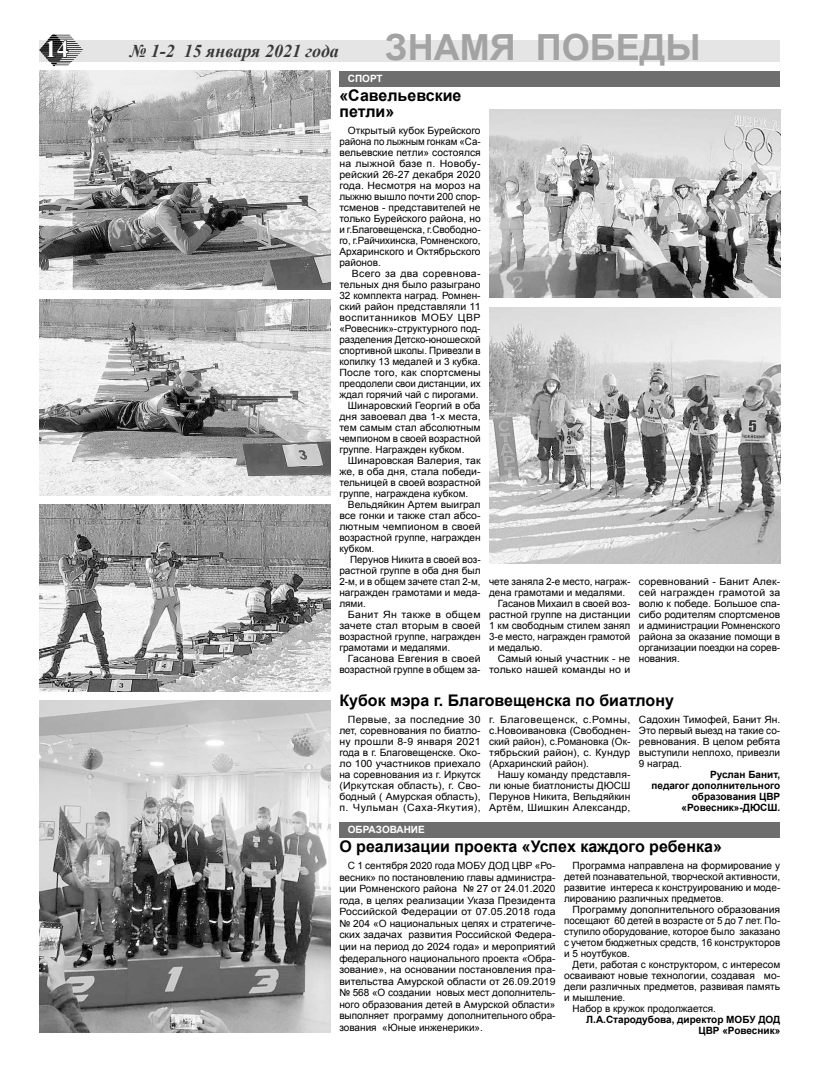
<style>
.page{position:relative;width:820px;height:1078px;background:#fff}
.page>*{position:absolute;margin:0;border:0;box-sizing:border-box;transform-origin:0 0}
.t1{font:700 36px "Arial";color:#a3a3a3}
.t2{font:700 24px "Times New Roman";color:#fff}
.t3{font:italic 700 18px "Times New Roman";color:#383838}
.t4{font:700 16px/16px "Arial";color:#000}
.t5{font:10px/11.5px "Arial";color:#000;text-align:justify}
.t6{font:10px/11px "Arial";color:#000;text-align:justify;scale:1.05 1}
.t7{font:10px "Arial";color:#000;scale:1.04 1}
.t8{font:700 10px "Arial";color:#000}
.t9{font:10px "Arial";letter-spacing:.02em;color:#000;scale:1.05 1}
.t10{font:10px "Arial";letter-spacing:.045em;color:#000;scale:1.05 1}
.t11{font:10px "Arial";letter-spacing:.025em;color:#000;scale:1.05 1}
.t12{font:10px "Arial";letter-spacing:.03em;color:#000;scale:1.05 1}
.t13{font:10px "Arial";letter-spacing:.04em;color:#000;scale:1.05 1}
.t14{font:10px "Arial";letter-spacing:.035em;color:#000;scale:1.05 1}
.t15{font:700 10px "Arial";color:#fff}
</style>
<div class="page">
<div style="left:40px;top:41px;width:740px;height:21px;background:#e5e5e5"></div>
<img style="left:40px;top:34px;width:44px;height:33px">
<img style="left:40px;top:41px;width:44px;height:21px">
<svg style="left:45px;top:39px;width:24px;height:19px"></svg>
<img style="left:40px;top:71px;width:291px;height:218px">
<img style="left:40px;top:299px;width:291px;height:196px">
<img style="left:40px;top:504px;width:291px;height:187px">
<img style="left:40px;top:700px;width:291px;height:332px">
<div style="left:339px;top:71px;width:441px;height:15px;background:#6e6e6e"></div>
<img style="left:489px;top:109px;width:291px;height:188px">
<img style="left:489px;top:307px;width:291px;height:256px">
<div style="left:339px;top:821px;width:441px;height:15px;background:#6e6e6e"></div>
<p class="t2" style="left:45px;top:32px;width:25px">14</p>
<p class="t3" style="left:130px;top:39px;width:211px">№ 1-2 15 января 2021 года</p>
<p class="t1" style="left:385px;top:24px;width:317px">ЗНАМЯ ПОБЕДЫ</p>
<p class="t15" style="left:348px;top:72px;width:36px">СПОРТ</p>
<p class="t4" style="left:339px;top:88px;width:124px">«Савельевские петли»</p>
<p class="t5" style="left:348px;top:125px;width:134px">Открытый кубок Бурейского</p>
<p class="t5" style="left:339px;top:136px;width:143px">района по лыжным гонкам «Са-</p>
<p class="t5" style="left:339px;top:147px;width:143px">вельевские петли» состоялся</p>
<p class="t11" style="left:339px;top:157px;width:136px">на лыжной базе п. Новобу-</p>
<p class="t6" style="left:339px;top:169px;width:136px">рейский 26-27 декабря 2020</p>
<p class="t6" style="left:339px;top:180px;width:136px">года. Несмотря на мороз на</p>
<p class="t5" style="left:339px;top:191px;width:143px">лыжню вышло почти 200 спор-</p>
<p class="t5" style="left:339px;top:202px;width:143px">тсменов - представителей не</p>
<p class="t5" style="left:339px;top:213px;width:143px">только Бурейского района, но</p>
<p class="t5" style="left:339px;top:224px;width:143px">и г.Благовещенска, г.Свободно-</p>
<p class="t5" style="left:339px;top:235px;width:143px">го, г.Райчихинска, Ромненского,</p>
<p class="t5" style="left:339px;top:246px;width:143px">Архаринского и Октябрьского</p>
<p class="t5" style="left:339px;top:257px;width:43px">районов.</p>
<p class="t12" style="left:352px;top:267px;width:124px">Всего за два соревнова-</p>
<p class="t5" style="left:339px;top:279px;width:143px">тельных дня было разыграно</p>
<p class="t5" style="left:339px;top:290px;width:143px">32 комплекта наград. Ромнен-</p>
<p class="t6" style="left:339px;top:301px;width:136px">ский район представляли 11</p>
<p class="t13" style="left:339px;top:311px;width:136px">воспитанников МОБУ ЦВР</p>
<p class="t5" style="left:339px;top:323px;width:143px">«Ровесник»-структурного под-</p>
<p class="t5" style="left:339px;top:334px;width:143px">разделения Детско-юношеской</p>
<p class="t5" style="left:339px;top:345px;width:143px">спортивной школы. Привезли в</p>
<p class="t5" style="left:339px;top:356px;width:143px">копилку 13 медалей и 3 кубка.</p>
<p class="t6" style="left:339px;top:367px;width:136px">После того, как спортсмены</p>
<p class="t5" style="left:339px;top:378px;width:143px">преодолели свои дистанции, их</p>
<p class="t5" style="left:339px;top:389px;width:140px">ждал горячий чай с пирогами.</p>
<p class="t5" style="left:348px;top:400px;width:134px">Шинаровский Георгий в оба</p>
<p class="t6" style="left:339px;top:411px;width:136px">дня завоевал два 1-х места,</p>
<p class="t5" style="left:339px;top:422px;width:143px">тем самым стал абсолютным</p>
<p class="t5" style="left:339px;top:433px;width:143px">чемпионом в своей возрастной</p>
<p class="t5" style="left:339px;top:444px;width:127px">группе. Награжден кубком.</p>
<p class="t7" style="left:348px;top:454px;width:129px">Шинаровская Валерия, так</p>
<p class="t7" style="left:339px;top:465px;width:137px">же, в оба дня, стала победи-</p>
<p class="t5" style="left:339px;top:477px;width:143px">тельницей в своей возрастной</p>
<p class="t5" style="left:339px;top:488px;width:130px">группе, награждена кубком.</p>
<p class="t5" style="left:348px;top:499px;width:134px">Вельдяйкин Артем выиграл</p>
<p class="t6" style="left:339px;top:510px;width:136px">все гонки и также стал абсо-</p>
<p class="t6" style="left:339px;top:521px;width:136px">лютным чемпионом в своей</p>
<p class="t5" style="left:339px;top:532px;width:143px">возрастной группе, награжден</p>
<p class="t5" style="left:339px;top:543px;width:37px">кубком.</p>
<p class="t5" style="left:350px;top:554px;width:132px">Перунов Никита в своей воз-</p>
<p class="t5" style="left:339px;top:565px;width:143px">растной группе в оба дня был</p>
<p class="t5" style="left:339px;top:576px;width:143px">2-м, и в общем зачете стал 2-м,</p>
<p class="t5" style="left:339px;top:587px;width:143px">награжден грамотами и меда-</p>
<p class="t5" style="left:339px;top:598px;width:28px">лями.</p>
<p class="t14" style="left:348px;top:608px;width:128px">Банит Ян также в общем</p>
<p class="t6" style="left:339px;top:620px;width:136px">зачете стал вторым в своей</p>
<p class="t5" style="left:339px;top:631px;width:143px">возрастной группе, награжден</p>
<p class="t5" style="left:339px;top:642px;width:112px">грамотами и медалями.</p>
<p class="t9" style="left:348px;top:652px;width:128px">Гасанова Евгения в своей</p>
<p class="t5" style="left:339px;top:664px;width:143px">возрастной группе в общем за-</p>
<p class="t5" style="left:489px;top:576px;width:143px">чете заняла 2-е место, награж-</p>
<p class="t5" style="left:489px;top:587px;width:137px">дена грамотами и медалями.</p>
<p class="t5" style="left:497px;top:598px;width:134px">Гасанов Михаил в своей воз-</p>
<p class="t5" style="left:489px;top:609px;width:143px">растной группе на дистанции</p>
<p class="t5" style="left:489px;top:620px;width:143px">1 км свободным стилем занял</p>
<p class="t5" style="left:489px;top:631px;width:143px">3-е место, награжден грамотой</p>
<p class="t5" style="left:489px;top:642px;width:55px">и медалью.</p>
<p class="t6" style="left:497px;top:653px;width:128px">Самый юный участник - не</p>
<p class="t6" style="left:489px;top:664px;width:136px">только нашей команды но и</p>
<p class="t6" style="left:638px;top:576px;width:136px">соревнований - Банит Алек&shy;сей награжден грамотой за волю к победе. Большое спа&shy;сибо родителям спортсменов и администрации Ромненского района за оказание помощи в организации поездки на сорев&shy;нования.</p>
<p class="t4" style="left:339px;top:693px;width:336px">Кубок мэра г. Благовещенска по биатлону</p>
<p class="t6" style="left:339px;top:713px;width:136px;text-indent:9px">Первые, за последние 30 лет, соревнования по биатло&shy;ну прошли 8-9 января 2021 года в г. Благовещенске. Око&shy;ло 100 участников приехало на соревнования из г. Иркутск (Иркутская область), г. Сво&shy;бодный ( Амурская область), п. Чульман (Саха-Якутия),</p>
<p class="t10" style="left:489px;top:712px;width:136px">г. Благовещенск, с.Ромны,</p>
<p class="t5" style="left:638px;top:713px;width:143px">Садохин Тимофей, Банит Ян.</p>
<p class="t5" style="left:638px;top:724px;width:143px">Это первый выезд на такие со-</p>
<p class="t7" style="left:638px;top:734px;width:137px">ревнования. В целом ребята</p>
<p class="t5" style="left:638px;top:746px;width:143px">выступили неплохо, привезли</p>
<p class="t5" style="left:638px;top:757px;width:44px">9 наград.</p>
<p class="t8" style="left:709px;top:767px;width:72px">Руслан Банит,</p>
<p class="t8" style="left:651px;top:778px;width:130px">педагог дополнительного</p>
<p class="t8" style="left:691px;top:789px;width:90px">образования ЦВР</p>
<p class="t8" style="left:681px;top:800px;width:100px">«Ровесник»-ДЮСШ.</p>
<p class="t7" style="left:489px;top:723px;width:137px">с.Новоивановка (Свободнен-</p>
<p class="t5" style="left:489px;top:735px;width:143px">ский район), с.Романовка (Ок-</p>
<p class="t6" style="left:489px;top:746px;width:136px">тябрьский район), с. Кундур</p>
<p class="t5" style="left:489px;top:757px;width:101px">(Архаринский район).</p>
<p class="t5" style="left:497px;top:768px;width:134px">Нашу команду представля-</p>
<p class="t5" style="left:489px;top:779px;width:143px">ли юные биатлонисты ДЮСШ</p>
<p class="t5" style="left:489px;top:790px;width:143px">Перунов Никита, Вельдяйкин</p>
<p class="t9" style="left:489px;top:800px;width:136px">Артём, Шишкин Александр,</p>
<p class="t15" style="left:348px;top:823px;width:78px">ОБРАЗОВАНИЕ</p>
<p class="t4" style="left:339px;top:838px;width:384px">О реализации проекта «Успех каждого ребенка»</p>
<p class="t5" style="left:339px;top:860px;width:218px;text-indent:9px">С 1 сентября 2020 года МОБУ ДОД ЦВР «Ро&shy;весник» по постановлению главы администра&shy;ции Ромненского района № 27 от 24.01.2020 года, в целях реализации Указа Президента Российской Федерации от 07.05.2018 года № 204 «О национальных целях и стратегиче&shy;ских задачах развития Российской Федера&shy;ции на период до 2024 года» и мероприятий федерального национального проекта «Обра&shy;зование», на основании постановления пра&shy;вительства Амурской области от 26.09.2019 № 568 «О создании новых мест дополнитель&shy;ного образования детей в Амурской области» выполняет программу дополнительного обра&shy;зования «Юные инженерики».</p>
<p class="t5" style="left:572px;top:859px;width:209px">Программа направлена на формирование у</p>
<p class="t5" style="left:564px;top:870px;width:217px">детей познавательной, творческой активности,</p>
<p class="t5" style="left:564px;top:881px;width:218px">развитие интереса к конструированию и моде-</p>
<p class="t5" style="left:564px;top:892px;width:161px">лированию различных предметов.</p>
<p class="t7" style="left:572px;top:902px;width:201px">Программу дополнительного образования</p>
<p class="t5" style="left:564px;top:914px;width:218px">посещают 60 детей в возрасте от 5 до 7 лет. По-</p>
<p class="t5" style="left:564px;top:925px;width:218px">ступило оборудование, которое было заказано</p>
<p class="t5" style="left:564px;top:936px;width:217px">с учетом бюджетных средств, 16 конструкторов</p>
<p class="t5" style="left:564px;top:947px;width:67px">и 5 ноутбуков.</p>
<p class="t5" style="left:572px;top:958px;width:209px">Дети, работая с конструктором, с интересом</p>
<p class="t5" style="left:564px;top:969px;width:217px">осваивают новые технологии, создавая мо-</p>
<p class="t5" style="left:564px;top:980px;width:217px">дели различных предметов, развивая память</p>
<p class="t5" style="left:564px;top:991px;width:63px">и мышление.</p>
<p class="t5" style="left:572px;top:1002px;width:145px">Набор в кружок продолжается.</p>
<p class="t8" style="left:586px;top:1012px;width:195px">Л.А.Стародубова, директор МОБУ ДОД</p>
<p class="t8" style="left:698px;top:1023px;width:83px">ЦВР «Ровесник»</p>
</div>
